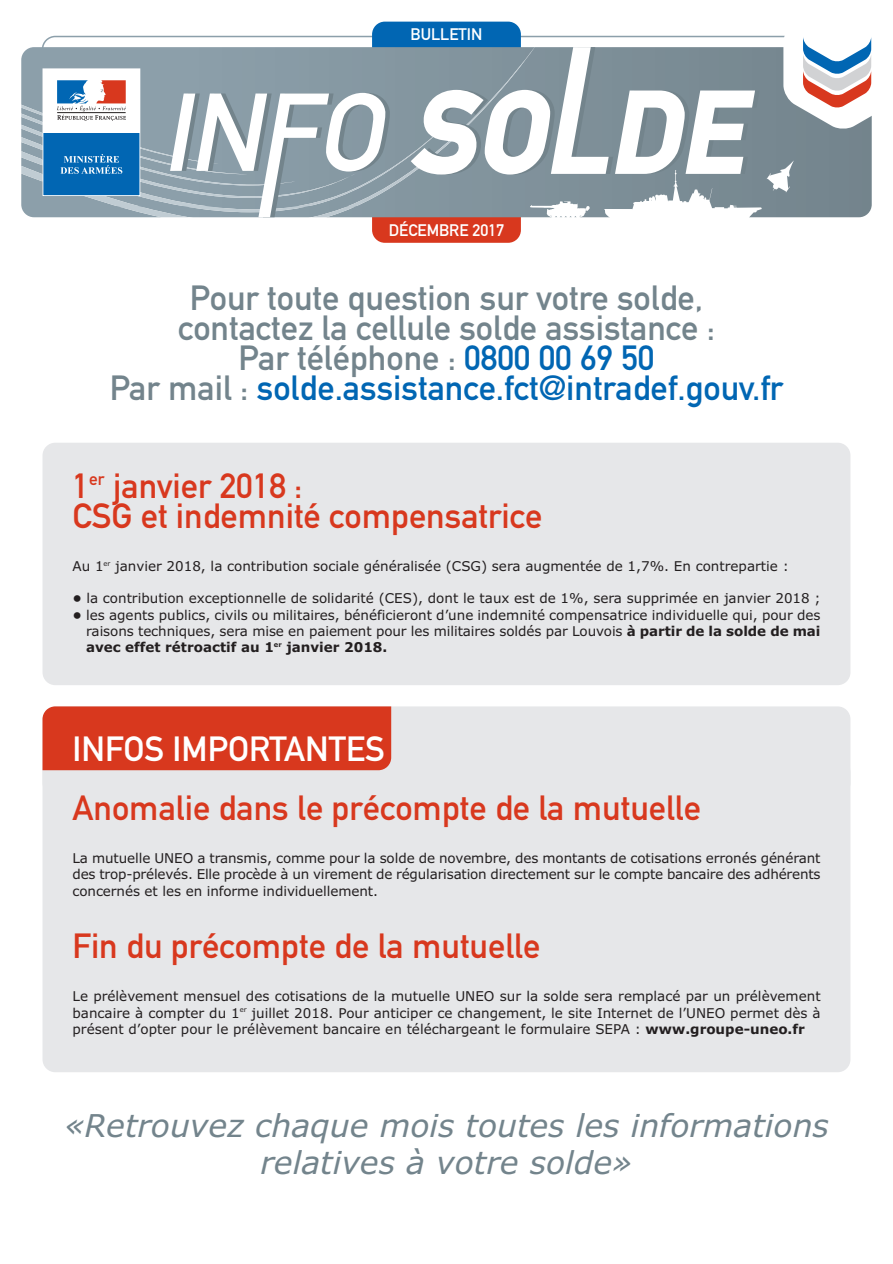
<style>
.page{position:relative;width:893px;height:1264px;background:#fff}
.page>*{position:absolute;margin:0;border:0;box-sizing:border-box;transform-origin:0 0}
.t1{font:34.5px/30px "DIN Mittelschrift";color:#73848c;text-align:center}
.t2{font:34.5px/30px "DIN Mittelschrift";color:#d8381e}
.t3{font:34.5px "DIN Mittelschrift";color:#fff}
.t4{font:italic 31.5px/37.8px "Verdana";color:#73848c;text-align:center}
.t5{font:16.5px "DIN Mittelschrift";color:#fff}
.t6{font:13.5px/16.2px "Verdana";color:#231f20;text-align:justify}
.s1{color:#0166b3}
.s2{font-weight:700}
</style>
<div class="page">
<svg style="left:42px;top:36px;width:330px;height:11px"></svg>
<div style="left:372px;top:204px;width:149px;height:39px;background:#d8381e;border-radius:13px"></div>
<div style="left:372px;top:22px;width:149px;height:38px;background:#0166b3;border-radius:13px"></div>
<svg style="left:161px;top:43px;width:360px;height:184px"></svg>
<svg style="left:21px;top:47px;width:390px;height:170px"></svg>
<svg style="left:170px;top:93px;width:221px;height:124px"></svg>
<svg style="left:411px;top:26px;width:461px;height:199px"></svg>
<svg style="left:43px;top:68px;width:97px;height:128px"></svg>
<div style="left:43px;top:443px;width:807px;height:242px;background:#e6e7e9;border-radius:13px"></div>
<div style="left:43px;top:706px;width:807px;height:89px;background:#e6e7e9;border-radius:13px"></div>
<div style="left:43px;top:759px;width:807px;height:313px;background:#e6e7e9;border-radius:13px"></div>
<div style="left:43px;top:706px;width:348px;height:64px;background:#d8381e"></div>
<p class="t5" style="left:411px;top:28px;width:73px">BULLETIN</p>
<p class="t5" style="left:389px;top:224px;width:117px">DÉCEMBRE 2017</p>
<h1 class="t1" style="left:110px;top:286px;width:675px">Pour toute question sur votre solde,<br>contactez la cellule solde assistance :<br>Par téléphone : <span class="s1">0800 00 69 50<br></span>Par mail : <span class="s1">solde.assistance.fct@intradef.gouv.fr</span></h1>
<h1 class="t2" style="left:73px;top:474px;width:471px">1<sup>er</sup> janvier 2018 :<br>CSG et indemnité compensatrice</h1>
<p class="t6" style="left:73px;top:559px;width:718px">Au 1<sup>er</sup> janvier 2018, la contribution sociale généralisée (CSG) sera augmentée de 1,7%. En contrepartie :</p>
<p class="t6" style="left:73px;top:591px;width:750px"><span class="s2">•</span> la contribution exceptionnelle de solidarité (CES), dont le taux est de 1%, sera supprimée en janvier 2018 ;</p>
<p class="t6" style="left:86px;top:608px;width:736px;text-indent:-14px"><span class="s2">•</span> les agents publics, civils ou militaires, bénéficieront d’une indemnité compensatrice individuelle qui, pour des raisons techniques, sera mise en paiement pour les militaires soldés par Louvois <span class="s2">à partir de la solde de mai avec effet rétroactif au 1</span><sup>er</sup> <span class="s2">janvier 2018.</span></p>
<h1 class="t3" style="left:73px;top:736px;width:314px">INFOS IMPORTANTES</h1>
<h1 class="t2" style="left:73px;top:796px;width:630px">Anomalie dans le précompte de la mutuelle</h1>
<p class="t6" style="left:73px;top:851px;width:750px">La mutuelle UNEO a transmis, comme pour la solde de novembre, des montants de cotisations erronés générant des trop-prélevés. Elle procède à un virement de régularisation directement sur le compte bancaire des adhérents concernés et les en informe individuellement.</p>
<h1 class="t2" style="left:73px;top:934px;width:469px">Fin du précompte de la mutuelle</h1>
<p class="t6" style="left:73px;top:989px;width:750px">Le prélèvement mensuel des cotisations de la mutuelle UNEO sur la solde sera remplacé par un prélèvement bancaire à compter du 1<sup>er</sup> juillet 2018. Pour anticiper ce changement, le site Internet de l’UNEO permet dès à présent d’opter pour le prélèvement bancaire en téléchargeant le formulaire SEPA : <span class="s2">www.groupe-uneo.fr</span></p>
<h2 class="t4" style="left:64px;top:1106px;width:766px">«Retrouvez chaque mois toutes les informations relatives à votre solde»</h2>
</div>
